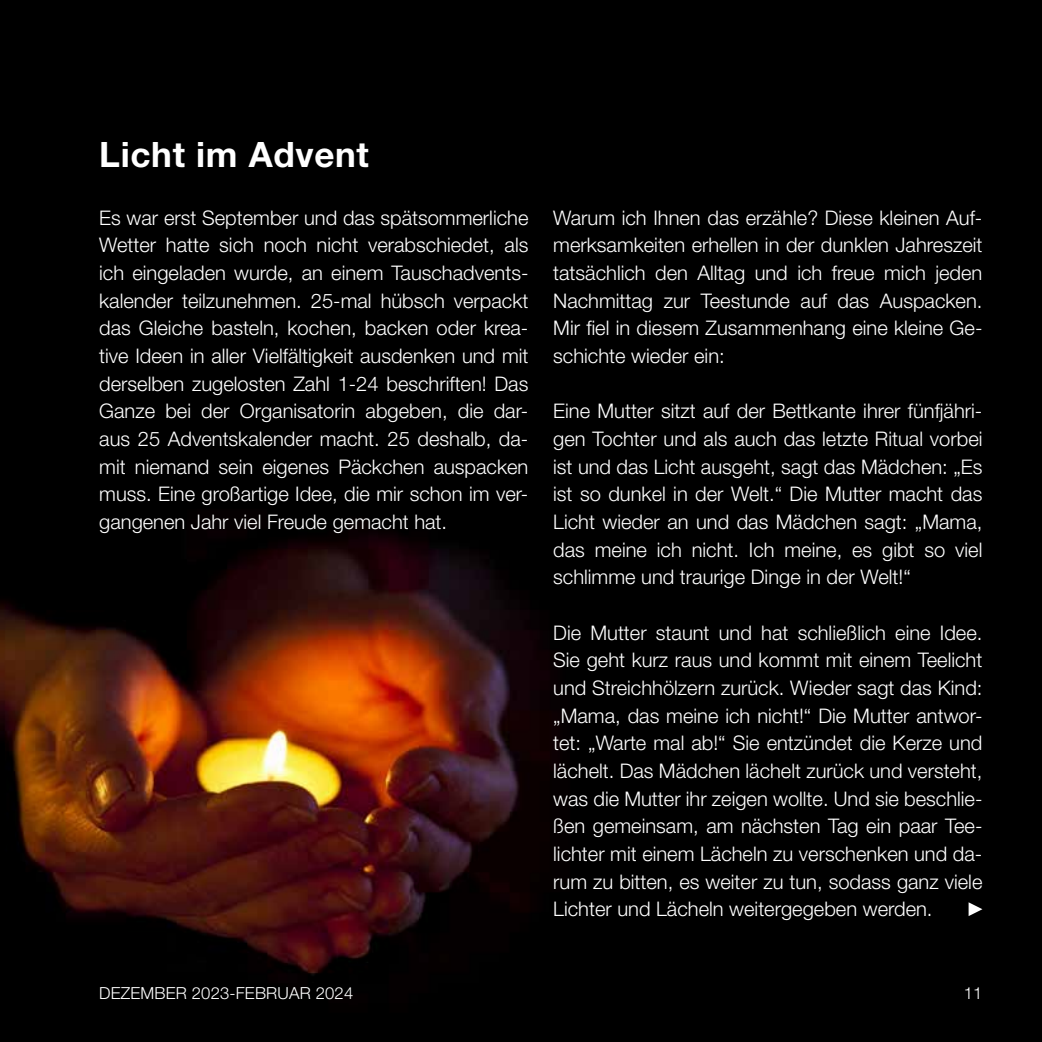
<style>
.page{position:relative;width:1042px;height:1042px;background:#000}
.page>*{position:absolute;margin:0;border:0;box-sizing:border-box;transform-origin:0 0}
.t1{font:700 35px "Helvetica Neue LT Pro";letter-spacing:.02em;color:#fff}
.t2{font:300 20.12px/27.7px "Helvetica Neue LT Pro";color:#fff;text-align:justify}
.t3{font:300 16.62px "Helvetica Neue LT Pro";letter-spacing:.01em;color:#fff}
</style>
<div class="page">
<img style="left:0;top:532px;width:560px;height:443px">
<svg style="left:968px;top:902px;width:14px;height:14px"></svg>
<h1 class="t1" style="left:99px;top:133px;width:271px">Licht im Advent</h1>
<p class="t2" style="left:99px;top:203px;width:431px">Es war erst September und das spätsommerliche Wetter hatte sich noch nicht verabschiedet, als ich eingeladen wurde, an einem Tauschadvents&shy;kalender teilzunehmen. 25-mal hübsch verpackt das Gleiche basteln, kochen, backen oder krea&shy;tive Ideen in aller Vielfältigkeit ausdenken und mit derselben zugelosten Zahl 1-24 beschriften! Das Ganze bei der Organisatorin abgeben, die dar&shy;aus 25 Adventskalender macht. 25 deshalb, da&shy;mit niemand sein eigenes Päckchen auspacken muss. Eine großartige Idee, die mir schon im ver&shy;gangenen Jahr viel Freude gemacht hat.</p>
<p class="t2" style="left:553px;top:203px;width:431px">Warum ich Ihnen das erzähle? Diese kleinen Auf&shy;merksamkeiten erhellen in der dunklen Jahreszeit tatsächlich den Alltag und ich freue mich jeden Nachmittag zur Teestunde auf das Auspacken.<br>Mir fiel in diesem Zusammenhang eine kleine Ge&shy;schichte wieder ein:</p>
<p class="t2" style="left:553px;top:397px;width:431px">Eine Mutter sitzt auf der Bettkante ihrer fünfjähri&shy;gen Tochter und als auch das letzte Ritual vorbei ist und das Licht ausgeht, sagt das Mädchen: „Es ist so dunkel in der Welt.“ Die Mutter macht das Licht wieder an und das Mädchen sagt: „Mama, das meine ich nicht. Ich meine, es gibt so viel schlimme und traurige Dinge in der Welt!“</p>
<p class="t2" style="left:553px;top:618px;width:431px">Die Mutter staunt und hat schließlich eine Idee.<br>Sie geht kurz raus und kommt mit einem Teelicht und Streichhölzern zurück. Wieder sagt das Kind: „Mama, das meine ich nicht!“ Die Mutter antwor&shy;tet: „Warte mal ab!“ Sie entzündet die Kerze und lächelt. Das Mädchen lächelt zurück und versteht, was die Mutter ihr zeigen wollte. Und sie beschlie&shy;ßen gemeinsam, am nächsten Tag ein paar Tee&shy;lichter mit einem Lächeln zu verschenken und da&shy;rum zu bitten, es weiter zu tun, sodass ganz viele Lichter und Lächeln weitergegeben werden.</p>
<p class="t3" style="left:99px;top:983px;width:255px">DEZEMBER 2023-FEBRUAR 2024</p>
<p class="t3" style="left:964px;top:983px;width:20px">11</p>
</div>
